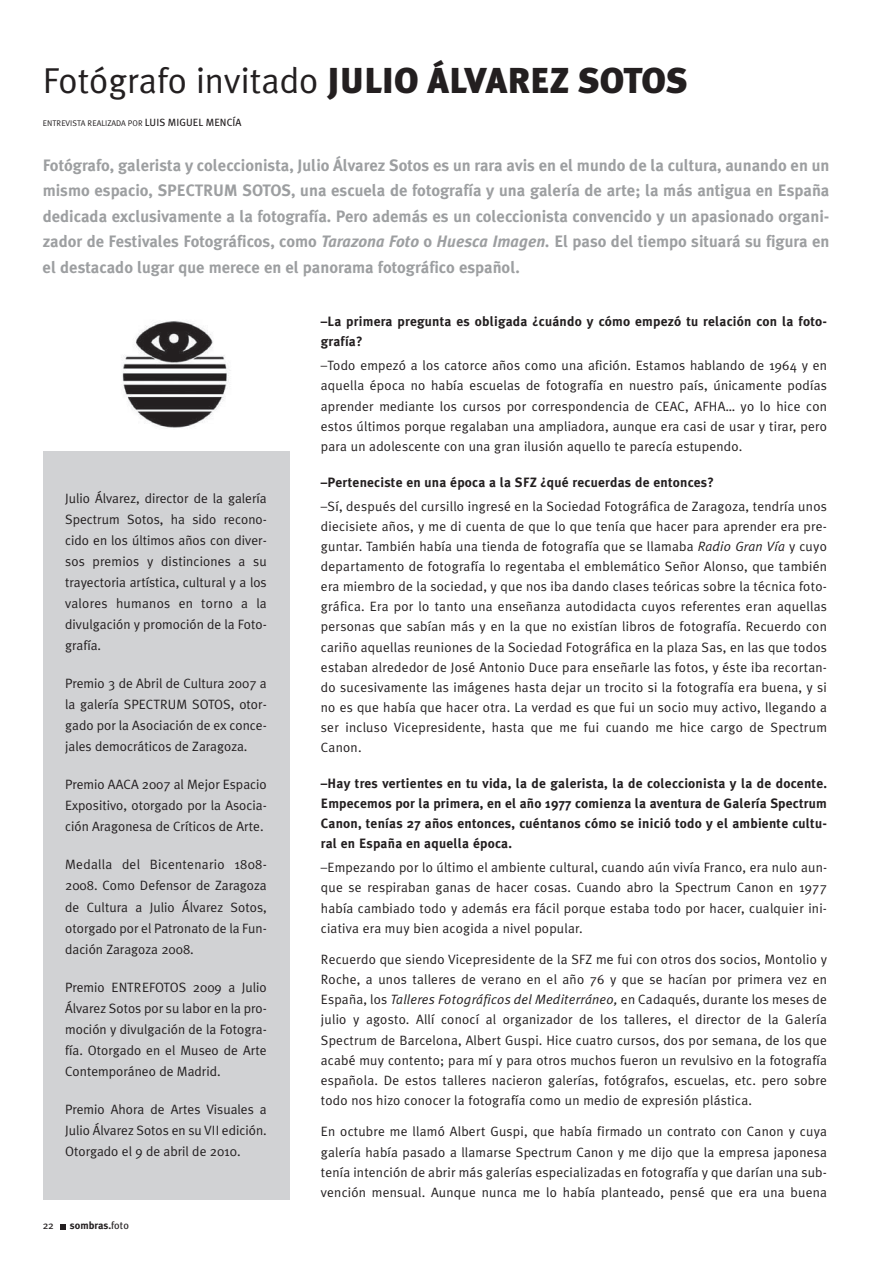
<style>
.page{position:relative;width:893px;height:1263px;background:#fff}
.page>*{position:absolute;margin:0;border:0;box-sizing:border-box;transform-origin:0 0}
.t1{font:36px "Meta Plus Normal";color:#231f20}
.t2{font:700 16.5px/25.5px "Meta Plus";color:#9d9fa1;text-align:justify}
.t3{font:13.5px/20.1px "Meta Plus Normal";color:#231f20;text-align:justify}
.t4{font:700 13.5px/20.1px "Meta Plus";letter-spacing:.015em;color:#231f20}
.t5{font:700 10.5px "Meta Plus";color:#231f20}
.t6{font:10.5px "Meta Plus";color:#231f20}
.t7{font:8.25px "Meta Plus Normal Caps";color:#231f20}
.s1{font-family:"Meta Plus";font-weight:900}
.s2{font-family:"Meta Plus";font-size:10.5px}
.s3{font-style:italic}
.s4{font-weight:400}
</style>
<div class="page">
<svg style="left:61px;top:1224px;width:5px;height:5px"></svg>
<div style="left:43px;top:451px;width:246px;height:749px;background:#d1d2d4"></div>
<img style="left:122px;top:321px;width:108px;height:107px">
<h1 class="t1" style="left:43px;top:66px;width:647px">Fotógrafo invitado <span class="s1">JULIO ÁLVAREZ SOTOS</span></h1>
<p class="t7" style="left:43px;top:118px;width:200px">ENTREVISTA REALIZADA POR <span class="s2">LUIS MIGUEL MENCÍA</span></p>
<p class="t2" style="left:43px;top:152px;width:788px">Fotógrafo, galerista y coleccionista, Julio Álvarez Sotos es un rara avis en el mundo de la cultura, aunando en un mismo espacio, SPECTRUM SOTOS, una escuela de fotografía y una galería de arte; la más antigua en España dedicada exclusivamente a la fotografía. Pero además es un coleccionista convencido y un apasionado organi&shy;zador de Festivales Fotográficos, como <span class="s3">Tarazona Foto</span> o <span class="s3">Huesca Imagen.</span> El paso del tiempo situará su figura en el destacado lugar que merece en el panorama fotográfico español.</p>
<p class="t3" style="left:65px;top:489px;width:203px;line-height:21px">Julio Álvarez, director de la galería Spectrum Sotos, ha sido recono&shy;cido en los últimos años con diver&shy;sos premios y distinciones a su trayectoria artística, cultural y a los valores humanos en torno a la divulgación y promoción de la Foto&shy;grafía.</p>
<p class="t3" style="left:65px;top:675px;width:203px;line-height:21px">Premio 3 de Abril de Cultura 2007 a la galería SPECTRUM SOTOS, otor&shy;gado por la Asociación de ex conce&shy;jales democráticos de Zaragoza.</p>
<p class="t3" style="left:65px;top:776px;width:203px;line-height:21px">Premio AACA 2007 al Mejor Espacio Expositivo, otorgado por la Asocia&shy;ción Aragonesa de Críticos de Arte.</p>
<p class="t3" style="left:65px;top:856px;width:203px;line-height:21px">Medalla del Bicentenario 1808- 2008. Como Defensor de Zaragoza de Cultura a Julio Álvarez Sotos, otorgado por el Patronato de la Fun&shy;dación Zaragoza 2008.</p>
<p class="t3" style="left:65px;top:978px;width:203px;line-height:21px">Premio ENTREFOTOS 2009 a Julio Álvarez Sotos por su labor en la pro&shy;moción y divulgación de la Fotogra&shy;fía. Otorgado en el Museo de Arte Contemporáneo de Madrid.</p>
<p class="t3" style="left:65px;top:1100px;width:203px;line-height:21px">Premio Ahora de Artes Visuales a Julio Álvarez Sotos en su VII edición.<br>Otorgado el 9 de abril de 2010.</p>
<p class="t6" style="left:43px;top:1222px;width:13px">22</p>
<p class="t5" style="left:70px;top:1219px;width:61px">sombras.<span class="s4">foto</span></p>
<p class="t4" style="left:321px;top:311px;width:507px">–La primera pregunta es obligada ¿cuándo y cómo empezó tu relación con la foto&shy;grafía?</p>
<p class="t3" style="left:321px;top:357px;width:508px">–Todo empezó a los catorce años como una afición. Estamos hablando de 1964 y en aquella época no había escuelas de fotografía en nuestro país, únicamente podías aprender mediante los cursos por correspondencia de CEAC, AFHA… yo lo hice con estos últimos porque regalaban una ampliadora, aunque era casi de usar y tirar, pero para un adolescente con una gran ilusión aquello te parecía estupendo.</p>
<p class="t4" style="left:321px;top:472px;width:395px">–Perteneciste en una época a la SFZ ¿qué recuerdas de entonces?</p>
<p class="t3" style="left:321px;top:497px;width:508px">–Sí, después del cursillo ingresé en la Sociedad Fotográfica de Zaragoza, tendría unos diecisiete años, y me di cuenta de que lo que tenía que hacer para aprender era pre&shy;guntar. También había una tienda de fotografía que se llamaba <span class="s3">Radio Gran Vía</span> y cuyo departamento de fotografía lo regentaba el emblemático Señor Alonso, que también era miembro de la sociedad, y que nos iba dando clases teóricas sobre la técnica foto&shy;gráfica. Era por lo tanto una enseñanza autodidacta cuyos referentes eran aquellas personas que sabían más y en la que no existían libros de fotografía. Recuerdo con cariño aquellas reuniones de la Sociedad Fotográfica en la plaza Sas, en las que todos estaban alrededor de José Antonio Duce para enseñarle las fotos, y éste iba recortan&shy;do sucesivamente las imágenes hasta dejar un trocito si la fotografía era buena, y si no es que había que hacer otra. La verdad es que fui un socio muy activo, llegando a ser incluso Vicepresidente, hasta que me fui cuando me hice cargo de Spectrum Canon.</p>
<p class="t4" style="left:321px;top:773px;width:508px;text-align:justify">–Hay tres vertientes en tu vida, la de galerista, la de coleccionista y la de docente.<br>Empecemos por la primera, en el año 1977 comienza la aventura de Galería Spectrum Canon, tenías 27 años entonces, cuéntanos cómo se inició todo y el ambiente cultu&shy;ral en España en aquella época.</p>
<p class="t3" style="left:321px;top:859px;width:508px">–Empezando por lo último el ambiente cultural, cuando aún vivía Franco, era nulo aun&shy;que se respiraban ganas de hacer cosas. Cuando abro la Spectrum Canon en 1977 había cambiado todo y además era fácil porque estaba todo por hacer, cualquier ini&shy;ciativa era muy bien acogida a nivel popular.</p>
<p class="t3" style="left:321px;top:951px;width:508px">Recuerdo que siendo Vicepresidente de la SFZ me fui con otros dos socios, Montolio y Roche, a unos talleres de verano en el año 76 y que se hacían por primera vez en España, los <span class="s3">Talleres Fotográficos del Mediterráneo,</span> en Cadaqués, durante los meses de julio y agosto. Allí conocí al organizador de los talleres, el director de la Galería Spectrum de Barcelona, Albert Guspi. Hice cuatro cursos, dos por semana, de los que acabé muy contento; para mí y para otros muchos fueron un revulsivo en la fotografía española. De estos talleres nacieron galerías, fotógrafos, escuelas, etc. pero sobre todo nos hizo conocer la fotografía como un medio de expresión plástica.</p>
<p class="t3" style="left:321px;top:1123px;width:508px">En octubre me llamó Albert Guspi, que había firmado un contrato con Canon y cuya galería había pasado a llamarse Spectrum Canon y me dijo que la empresa japonesa tenía intención de abrir más galerías especializadas en fotografía y que darían una sub&shy;vención mensual. Aunque nunca me lo había planteado, pensé que era una buena</p>
</div>
